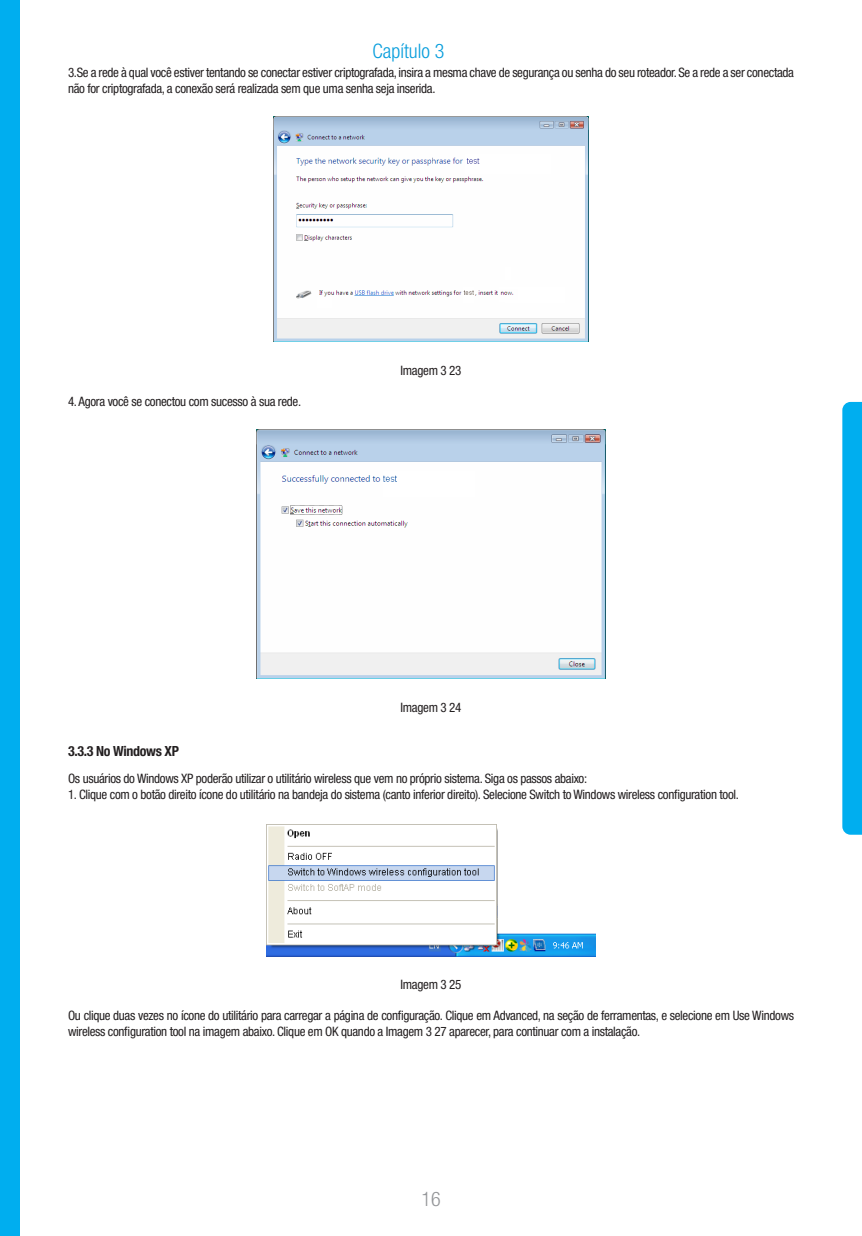
<style>
.page{position:relative;width:862px;height:1236px;background:#fff}
.page>*{position:absolute;margin:0;border:0;box-sizing:border-box;transform-origin:0 0}
.t1{font:300 condensed 20px "Helvetica Neue LT Std";color:#069ddc}
.t2{font:300 condensed 20px "Helvetica Neue LT Std";color:#939598}
.t3{font:700 condensed 14px "Helvetica Neue LT Std";letter-spacing:-.025em;color:#231f20}
.t4{font:condensed 13px/15.6px "Helvetica Neue LT Std";letter-spacing:-.025em;color:#231f20}
</style>
<div class="page">
<div style="left:0;top:0;width:20px;height:1236px;background:#00aeef"></div>
<svg style="left:842px;top:402px;width:20px;height:433px;background:#09b1ef"></svg>
<img style="left:274px;top:116px;width:314px;height:225px">
<img style="left:257px;top:429px;width:348px;height:250px">
<img style="left:266px;top:824px;width:330px;height:132px">
<h1 class="t1" style="left:372px;top:39px;width:73px">Capítulo 3</h1>
<p class="t4" style="left:68px;top:65px;width:727px">3.Se a rede à qual você estiver tentando se conectar estiver criptografada, insira a mesma chave de segurança ou senha do seu roteador. Se a rede a ser conectada não for criptografada, a conexão será realizada sem que uma senha seja inserida.</p>
<p class="t4" style="left:68px;top:394px;width:235px">4. Agora você se conectou com sucesso à sua rede.</p>
<p class="t4" style="left:400px;top:362px;width:62px">Imagem 3 23</p>
<p class="t4" style="left:400px;top:700px;width:62px">Imagem 3 24</p>
<p class="t3" style="left:68px;top:742px;width:112px">3.3.3 No Windows XP</p>
<p class="t4" style="left:68px;top:770px;width:520px">Os usuários do Windows XP poderão utilizar o utilitário wireless que vem no próprio sistema. Siga os passos abaixo:</p>
<p class="t4" style="left:68px;top:786px;width:672px">1. Clique com o botão direito ícone do utilitário na bandeja do sistema (canto inferior direito). Selecione Switch to Windows wireless configuration tool.</p>
<p class="t4" style="left:400px;top:977px;width:62px">Imagem 3 25</p>
<p class="t4" style="left:68px;top:1008px;width:727px">Ou clique duas vezes no ícone do utilitário para carregar a página de configuração. Clique em Advanced, na seção de ferramentas, e selecione em Use Windows wireless configuration tool na imagem abaixo. Clique em OK quando a Imagem 3 27 aparecer, para continuar com a instalação.</p>
<h1 class="t2" style="left:421px;top:1187px;width:21px">16</h1>
</div>
